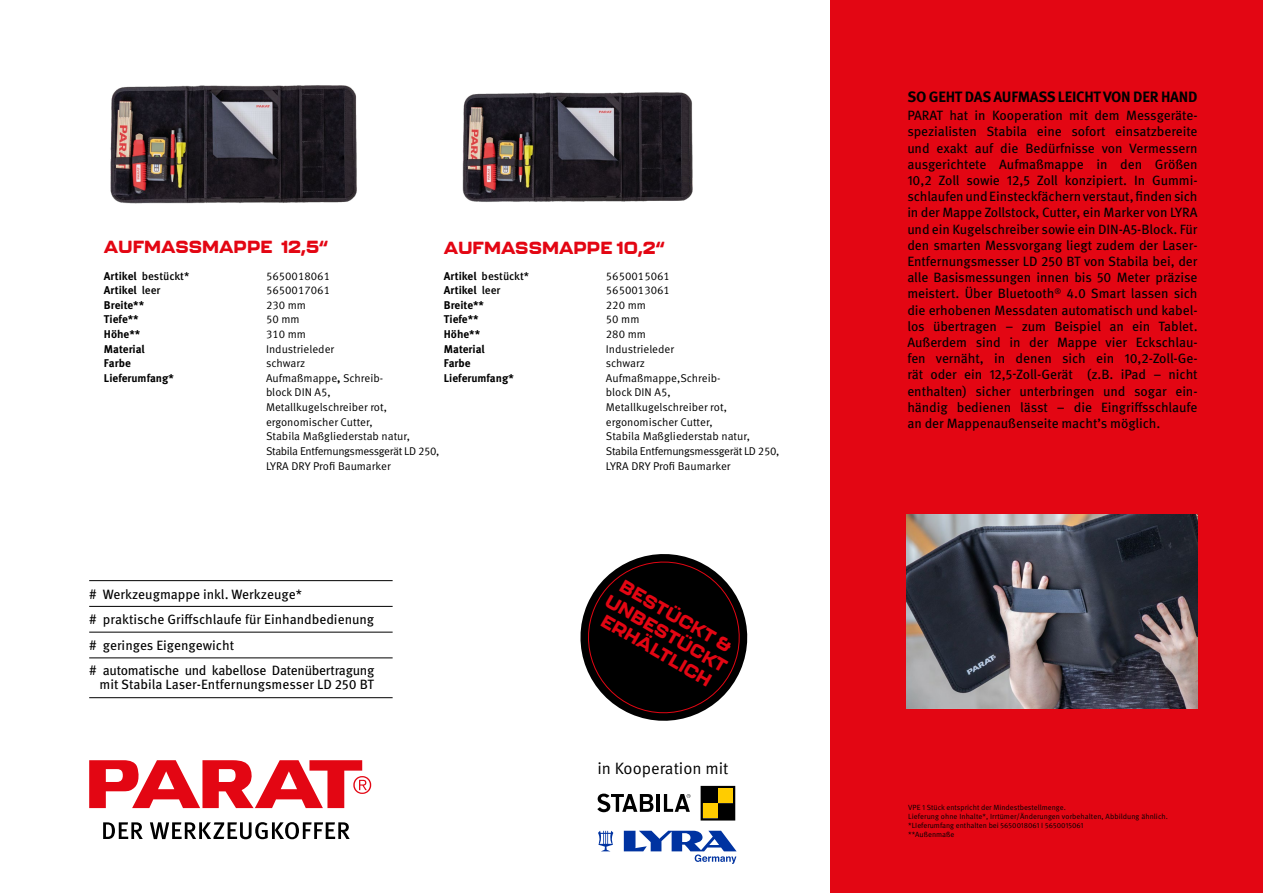
<style>
.page{position:relative;width:1263px;height:893px;background:#fff}
.page>*{position:absolute;margin:0;border:0;box-sizing:border-box;transform-origin:0 0}
.t1{font:800 18.15px/19.5px "Kallisto";color:#e30613;text-align:center}
.t2{font:800 17.4px "Kallisto";color:#e30613}
.t3{font:16.5px "Meta OT Norm";color:#000}
.t4{font:700 15px "Meta Pro";letter-spacing:-.02em;color:#000}
.t5{font:13.5px/16.2px "Meta Pro";letter-spacing:-.005em;color:#000;text-align:justify}
.t6{font:11.25px/14.5px "Meta Pro";color:#000}
.t7{font:700 11.25px "Meta Pro";color:#000}
.t8{font:500 11.25px "Meta Pro";color:#000}
.t9{font:7.5px/9px "Meta OT Norm";color:#000}
.s1{font-weight:700}
.s2{font-weight:500}
</style>
<div class="page">
<div style="left:830px;top:0;width:433px;height:893px;background:#e30613"></div>
<img style="left:110px;top:85px;width:247px;height:119px">
<img style="left:462px;top:92px;width:231px;height:110px">
<svg style="left:103px;top:822px;width:247px;height:17px"></svg>
<svg style="left:89px;top:760px;width:282px;height:48px"></svg>
<hr style="left:656px;top:794px;width:4px;height:18px;background:#000">
<svg style="left:597px;top:794px;width:56px;height:18px"></svg>
<svg style="left:664px;top:794px;width:27px;height:18px"></svg>
<svg style="left:700px;top:785px;width:36px;height:36px"></svg>
<svg style="left:701px;top:786px;width:34px;height:34px"></svg>
<img style="left:907px;top:514px;width:290px;height:194px">
<svg style="left:580px;top:554px;width:168px;height:167px"></svg>
<hr style="left:89px;top:606px;width:304px;height:1px;background:#000">
<hr style="left:89px;top:632px;width:304px;height:1px;background:#000">
<hr style="left:89px;top:658px;width:304px;height:1px;background:#000">
<hr style="left:89px;top:697px;width:304px;height:1px;background:#000">
<hr style="left:89px;top:580px;width:304px;height:1px;background:#000">
<svg style="left:598px;top:831px;width:15px;height:20px"></svg>
<svg style="left:624px;top:831px;width:113px;height:33px"></svg>
<p class="t2" style="left:104px;top:236px;width:226px">AUFMASSMAPPE 12,5“</p>
<p class="t2" style="left:444px;top:237px;width:222px">AUFMASSMAPPE 10,2“</p>
<p class="t8" style="left:104px;top:269px;width:87px"><span class="s1">Artikel</span> bestückt*</p>
<p class="t6" style="left:266px;top:269px;width:66px">5650018061</p>
<p class="t7" style="left:104px;top:281px;width:58px">Artikel <span class="s2">leer</span></p>
<p class="t6" style="left:266px;top:283px;width:66px">5650017061</p>
<p class="t7" style="left:104px;top:296px;width:42px">Breite**</p>
<p class="t6" style="left:266px;top:298px;width:42px">230 mm</p>
<p class="t7" style="left:104px;top:311px;width:36px">Tiefe**</p>
<p class="t6" style="left:266px;top:313px;width:35px">50 mm</p>
<p class="t7" style="left:104px;top:325px;width:38px">Höhe**</p>
<p class="t6" style="left:266px;top:327px;width:42px">310 mm</p>
<p class="t7" style="left:104px;top:340px;width:42px">Material</p>
<p class="t6" style="left:266px;top:342px;width:70px">Industrieleder</p>
<p class="t7" style="left:104px;top:355px;width:28px">Farbe</p>
<p class="t6" style="left:266px;top:356px;width:41px">schwarz</p>
<p class="t7" style="left:104px;top:369px;width:71px">Lieferumfang*</p>
<p class="t6" style="left:266px;top:371px;width:175px">Aufmaßmappe<span class="s1">,</span> Schreib-<br>block DIN A5,<br>Metallkugelschreiber rot, ergonomischer Cutter,<br>Stabila Maßgliederstab natur,<br>Stabila Entfernungsmessgerät LD 250,<br>LYRA DRY Profi Baumarker</p>
<p class="t8" style="left:444px;top:269px;width:87px"><span class="s1">Artikel</span> bestückt*</p>
<p class="t6" style="left:606px;top:269px;width:66px">5650015061</p>
<p class="t7" style="left:444px;top:281px;width:58px">Artikel <span class="s2">leer</span></p>
<p class="t6" style="left:606px;top:283px;width:66px">5650013061</p>
<p class="t7" style="left:444px;top:296px;width:42px">Breite**</p>
<p class="t6" style="left:606px;top:298px;width:42px">220 mm</p>
<p class="t7" style="left:444px;top:311px;width:36px">Tiefe**</p>
<p class="t6" style="left:606px;top:313px;width:35px">50 mm</p>
<p class="t7" style="left:444px;top:325px;width:38px">Höhe**</p>
<p class="t6" style="left:606px;top:327px;width:42px">280 mm</p>
<p class="t7" style="left:444px;top:340px;width:42px">Material</p>
<p class="t6" style="left:606px;top:342px;width:70px">Industrieleder</p>
<p class="t7" style="left:444px;top:355px;width:28px">Farbe</p>
<p class="t6" style="left:606px;top:356px;width:41px">schwarz</p>
<p class="t7" style="left:444px;top:369px;width:71px">Lieferumfang*</p>
<p class="t6" style="left:606px;top:371px;width:175px">Aufmaßmappe,Schreib-<br>block DIN A5,<br>Metallkugelschreiber rot, ergonomischer Cutter,<br>Stabila Maßgliederstab natur,<br>Stabila Entfernungsmessgerät LD 250,<br>LYRA DRY Profi Baumarker</p>
<p class="t5" style="left:89px;top:580px;width:287px;line-height:25.5px;text-align:left"># Werkzeugmappe inkl. Werkzeuge*<br># praktische Griffschlaufe für Einhandbedienung # geringes Eigengewicht<br># automatische und kabellose Datenübertragung</p>
<p class="t5" style="left:100px;top:676px;width:276px">mit Stabila Laser-Entfernungsmesser LD 250 BT</p>
<h1 class="t1" style="left:622px;top:573px;width:139px;rotate:30deg">BESTÜCKT &amp;<br>UNBESTÜCKT<br>ERHÄLTLICH</h1>
<p class="t3" style="left:597px;top:758px;width:133px">in Kooperation mit</p>
<p class="t4" style="left:907px;top:85px;width:292px">SO GEHT DAS AUFMASS LEICHT VON DER HAND</p>
<p class="t5" style="left:907px;top:106px;width:292px">PARAT hat in Kooperation mit dem Messgeräte&shy;spezialisten Stabila eine sofort einsatzbereite und exakt auf die Bedürfnisse von Vermessern ausgerichtete Aufmaßmappe in den Größen 10,2 Zoll sowie 12,5 Zoll konzipiert. In Gummi&shy;schlaufen und Einsteckfächern verstaut, finden sich in der Mappe Zollstock, Cutter, ein Marker von LYRA und ein Kugelschreiber sowie ein DIN-A5-Block. Für den smarten Messvorgang liegt zudem der Laser-Entfernungsmesser LD 250 BT von Stabila bei, der alle Basismessungen innen bis 50 Meter präzise meistert. Über Bluetooth<sup>®</sup> 4.0 Smart lassen sich die erhobenen Messdaten automatisch und kabel&shy;los übertragen – zum Beispiel an ein Tablet.<br>Außerdem sind in der Mappe vier Eckschlau&shy;fen vernäht, in denen sich ein 10,2-Zoll-Ge&shy;rät oder ein 12,5-Zoll-Gerät (z.B. iPad – nicht enthalten) sicher unterbringen und sogar ein&shy;händig bedienen lässt – die Eingriffsschlaufe an der Mappenaußenseite macht’s möglich.</p>
<p class="t9" style="left:908px;top:803px;width:261px">VPE 1 Stück entspricht der Mindestbestellmenge.<br>Lieferung ohne Inhalte*, Irrtümer/Änderungen vorbehalten, Abbildung ähnlich. *LIeferumfang enthalten bei 5650018061 I 5650015061<br>**Außenmaße</p>
</div>
